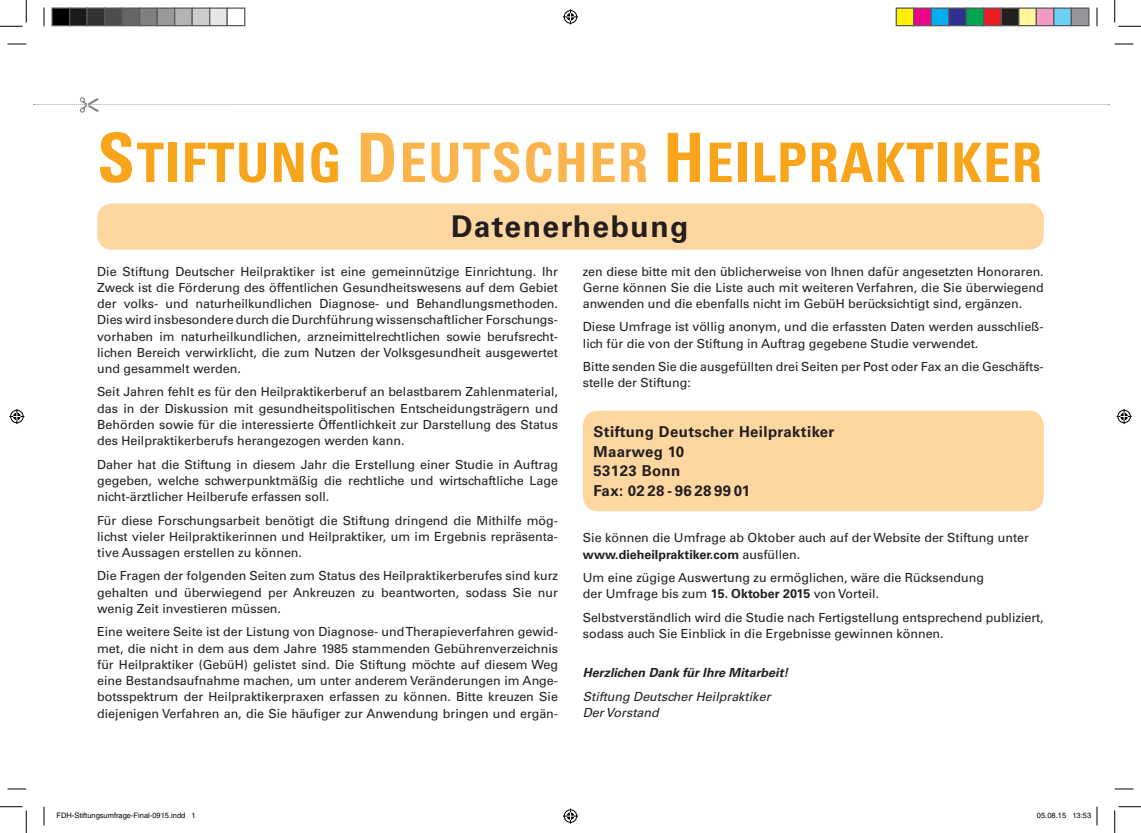
<style>
.page{position:relative;width:1141px;height:833px;background:#fff}
.page>*{position:absolute;margin:0;border:0;box-sizing:border-box;transform-origin:0 0}
.t1{font:700 condensed 54.38px "Univers LT Std";letter-spacing:.025em;color:#f9a51b}
.t2{font:700 30px "Univers LT Std";letter-spacing:.05em;color:#231f20}
.t3{font:700 15px/19.8px "Univers LT Std";letter-spacing:.025em;color:#231f20}
.t4{font:12.5px/16.2px "Univers LT Std";color:#231f20;text-align:justify}
.t5{font:italic 12.5px/16.2px "Univers LT Std";color:#231f20}
.t6{font:italic 700 12.5px "Univers LT Std";color:#231f20}
.t7{font:7.5px "Helvetica";color:#000}
.s1{font-size:68px}
.s2{font-size:68px;color:#fcb54c}
.s3{color:#fcb54c}
.s4{font-weight:700}
</style>
<div class="page">
<div style="left:583px;top:410px;width:460px;height:101px;background:#fed7a0;border-radius:15px"></div>
<svg style="left:34px;top:97px;width:1074px;height:16px"></svg>
<div style="left:97px;top:203px;width:946px;height:46px;background:#fed7a0;border-radius:15px"></div>
<svg style="left:8px;top:43px;width:18px;height:2px"></svg>
<svg style="left:1114px;top:43px;width:19px;height:2px"></svg>
<svg style="left:8px;top:788px;width:18px;height:1px"></svg>
<svg style="left:1114px;top:788px;width:19px;height:1px"></svg>
<svg style="left:43px;top:8px;width:2px;height:18px"></svg>
<svg style="left:43px;top:806px;width:2px;height:19px"></svg>
<svg style="left:1096px;top:8px;width:1px;height:18px"></svg>
<svg style="left:0;top:0;width:27px;height:27px"></svg>
<svg style="left:0;top:806px;width:27px;height:26px"></svg>
<svg style="left:1114px;top:0;width:26px;height:27px"></svg>
<svg style="left:1114px;top:806px;width:26px;height:26px"></svg>
<svg style="left:563px;top:9px;width:15px;height:15px"></svg>
<svg style="left:563px;top:808px;width:15px;height:15px"></svg>
<svg style="left:9px;top:409px;width:15px;height:15px"></svg>
<svg style="left:1116px;top:409px;width:15px;height:15px"></svg>
<div style="left:52px;top:8px;width:18px;height:18px;background:#000"></div>
<div style="left:51px;top:8px;width:19px;height:18px;border:1px solid #595959"></div>
<div style="left:70px;top:8px;width:17px;height:18px;background:#1a1a1a"></div>
<div style="left:69px;top:8px;width:19px;height:18px;border:1px solid #595959"></div>
<div style="left:87px;top:8px;width:18px;height:18px;background:#333"></div>
<div style="left:86px;top:8px;width:19px;height:18px;border:1px solid #595959"></div>
<div style="left:105px;top:8px;width:17px;height:18px;background:#4d4d4d"></div>
<div style="left:104px;top:8px;width:19px;height:18px;border:1px solid #595959"></div>
<div style="left:122px;top:8px;width:18px;height:18px;background:#666"></div>
<div style="left:121px;top:8px;width:19px;height:18px;border:1px solid #595959"></div>
<div style="left:140px;top:8px;width:17px;height:18px;background:#808080"></div>
<div style="left:139px;top:8px;width:19px;height:18px;border:1px solid #595959"></div>
<div style="left:157px;top:8px;width:18px;height:18px;background:#999"></div>
<div style="left:156px;top:8px;width:19px;height:18px;border:1px solid #595959"></div>
<div style="left:175px;top:8px;width:17px;height:18px;background:#b3b3b3"></div>
<div style="left:174px;top:8px;width:19px;height:18px;border:1px solid #595959"></div>
<div style="left:192px;top:8px;width:18px;height:18px;background:#ccc"></div>
<div style="left:191px;top:8px;width:19px;height:18px;border:1px solid #595959"></div>
<div style="left:210px;top:8px;width:17px;height:18px;background:#e6e6e6"></div>
<div style="left:209px;top:8px;width:19px;height:18px;border:1px solid #595959"></div>
<div style="left:226px;top:8px;width:19px;height:18px;border:1px solid #595959"></div>
<div style="left:896px;top:8px;width:17px;height:18px;background:#fff101"></div>
<div style="left:895px;top:8px;width:19px;height:18px;border:1px solid #595959"></div>
<div style="left:913px;top:8px;width:18px;height:18px;background:#ed028c"></div>
<div style="left:913px;top:8px;width:18px;height:18px;border:1px solid #595959"></div>
<div style="left:931px;top:8px;width:17px;height:18px;background:#00aeef"></div>
<div style="left:930px;top:8px;width:19px;height:18px;border:1px solid #595959"></div>
<div style="left:948px;top:8px;width:18px;height:18px;background:#2e3092"></div>
<div style="left:948px;top:8px;width:18px;height:18px;border:1px solid #595959"></div>
<div style="left:966px;top:8px;width:17px;height:18px;background:#00a54f"></div>
<div style="left:965px;top:8px;width:19px;height:18px;border:1px solid #595959"></div>
<div style="left:983px;top:8px;width:18px;height:18px;background:#ee1d23"></div>
<div style="left:983px;top:8px;width:18px;height:18px;border:1px solid #595959"></div>
<div style="left:1001px;top:8px;width:17px;height:18px;background:#231f20"></div>
<div style="left:1000px;top:8px;width:19px;height:18px;border:1px solid #595959"></div>
<div style="left:1018px;top:8px;width:18px;height:18px;background:#fff79a"></div>
<div style="left:1018px;top:8px;width:18px;height:18px;border:1px solid #595959"></div>
<div style="left:1036px;top:8px;width:17px;height:18px;background:#f499c2"></div>
<div style="left:1035px;top:8px;width:19px;height:18px;border:1px solid #595959"></div>
<div style="left:1053px;top:8px;width:18px;height:18px;background:#6bcff6"></div>
<div style="left:1053px;top:8px;width:18px;height:18px;border:1px solid #595959"></div>
<div style="left:1071px;top:8px;width:17px;height:18px;background:#939598"></div>
<div style="left:1070px;top:8px;width:19px;height:18px;border:1px solid #595959"></div>
<svg style="left:1096px;top:806px;width:1px;height:19px"></svg>
<h1 class="t1" style="left:97px;top:129px;width:946px"><span class="s1">S</span>TIFTUNG <span class="s2">D</span><span class="s3">EUTSCHER</span> <span class="s1">H</span>EILPRAKTIKER</h1>
<h2 class="t2" style="left:451px;top:209px;width:239px">Datenerhebung</h2>
<p class="t4" style="left:97px;top:263px;width:462px">Die Stiftung Deutscher Heilpraktiker ist eine gemeinnützige Einrichtung. Ihr Zweck ist die Förderung des öffentlichen Gesundheitswesens auf dem Gebiet der volks- und naturheilkundlichen Diagnose- und Behandlungsmethoden.<br>Dies wird insbesondere durch die Durchführung wissenschaftlicher Forschungs&shy;vorhaben im naturheilkundlichen, arzneimittelrechtlichen sowie berufsrecht&shy;lichen Bereich verwirklicht, die zum Nutzen der Volksgesundheit ausgewertet und gesammelt werden.</p>
<p class="t4" style="left:97px;top:384px;width:462px">Seit Jahren fehlt es für den Heilpraktikerberuf an belastbarem Zahlenmaterial, das in der Diskussion mit gesundheitspolitischen Entscheidungsträgern und Behörden sowie für die interessierte Öffentlichkeit zur Darstellung des Status des Heilpraktikerberufs herangezogen werden kann.</p>
<p class="t4" style="left:97px;top:456px;width:462px">Daher hat die Stiftung in diesem Jahr die Erstellung einer Studie in Auftrag gegeben, welche schwerpunktmäßig die rechtliche und wirtschaftliche Lage nicht-ärztlicher Heilberufe erfassen soll.</p>
<p class="t4" style="left:97px;top:511px;width:462px">Für diese Forschungsarbeit benötigt die Stiftung dringend die Mithilfe mög&shy;lichst vieler Heilpraktikerinnen und Heilpraktiker, um im Ergebnis repräsenta&shy;tive Aussagen erstellen zu können.</p>
<p class="t4" style="left:97px;top:567px;width:462px">Die Fragen der folgenden Seiten zum Status des Heilpraktikerberufes sind kurz gehalten und überwiegend per Ankreuzen zu beantworten, sodass Sie nur wenig Zeit investieren müssen.</p>
<p class="t4" style="left:97px;top:623px;width:462px">Eine weitere Seite ist der Listung von Diagnose- und Therapieverfahren gewid&shy;met, die nicht in dem aus dem Jahre 1985 stammenden Gebührenverzeichnis für Heilpraktiker (GebüH) gelistet sind. Die Stiftung möchte auf diesem Weg eine Bestandsaufnahme machen, um unter anderem Veränderungen im Ange&shy;botsspektrum der Heilpraktikerpraxen erfassen zu können. Bitte kreuzen Sie diejenigen Verfahren an, die Sie häufiger zur Anwendung bringen und ergän-</p>
<p class="t4" style="left:583px;top:263px;width:462px">zen diese bitte mit den üblicherweise von Ihnen dafür angesetzten Honoraren.<br>Gerne können Sie die Liste auch mit weiteren Verfahren, die Sie überwiegend anwenden und die ebenfalls nicht im GebüH berücksichtigt sind, ergänzen.</p>
<p class="t4" style="left:583px;top:319px;width:462px">Diese Umfrage ist völlig anonym, und die erfassten Daten werden ausschließ&shy;lich für die von der Stiftung in Auftrag gegebene Studie verwendet.</p>
<p class="t4" style="left:583px;top:358px;width:462px">Bitte senden Sie die ausgefüllten drei Seiten per Post oder Fax an die Geschäfts&shy;stelle der Stiftung:</p>
<p class="t3" style="left:593px;top:421px;width:242px">Stiftung Deutscher Heilpraktiker<br>Maarweg 10<br>53123 Bonn<br>Fax: 02 28 - 96 28 99 01</p>
<p class="t4" style="left:583px;top:529px;width:447px">Sie können die Umfrage ab Oktober auch auf der Website der Stiftung unter <span class="s4">www.dieheilpraktiker.com</span> ausfüllen.</p>
<p class="t4" style="left:583px;top:569px;width:402px">Um eine zügige Auswertung zu ermöglichen, wäre die Rücksendung der Umfrage bis zum <span class="s4">15. Oktober 2015</span> von Vorteil.</p>
<p class="t4" style="left:583px;top:608px;width:462px">Selbstverständlich wird die Studie nach Fertigstellung entsprechend publiziert, sodass auch Sie Einblick in die Ergebnisse gewinnen können.</p>
<p class="t6" style="left:583px;top:665px;width:207px">Herzlichen Dank für Ihre Mitarbeit!</p>
<p class="t5" style="left:583px;top:687px;width:189px">Stiftung Deutscher Heilpraktiker<br>Der Vorstand</p>
<p class="t7" style="left:56px;top:810px;width:141px">FDH-Stiftungsumfrage-Final-0915.indd 1</p>
<p class="t7" style="left:1036px;top:810px;width:56px">05.08.15 13:53</p>
</div>
